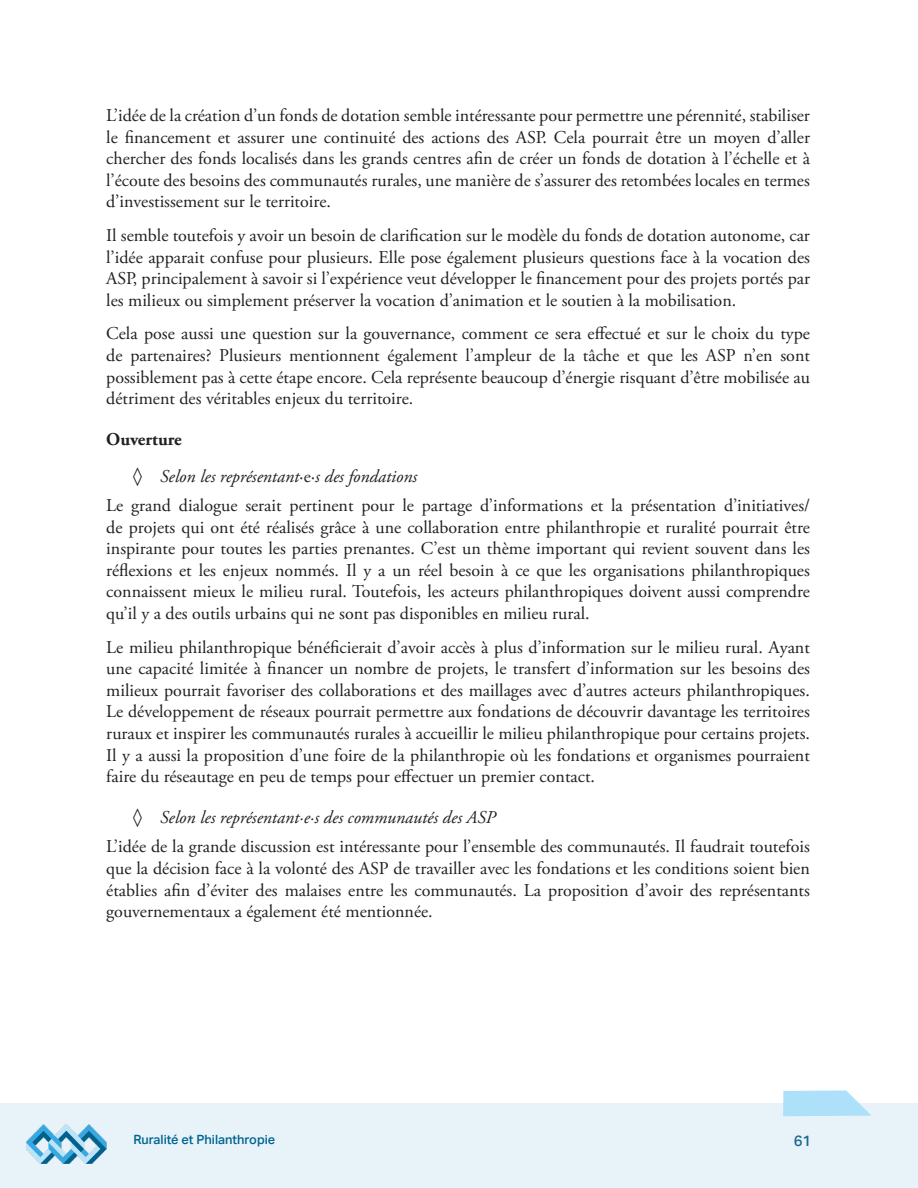
<style>
.page{position:relative;width:918px;height:1188px;background:#fff}
.page>*{position:absolute;margin:0;border:0;box-sizing:border-box;transform-origin:0 0}
.t1{font:18px/21.6px "Adobe Garamond Pro";color:#231f20;text-align:justify}
.t2{font:italic 18px "Adobe Garamond Pro";color:#231f20}
.t3{font:700 18px "Adobe Garamond Pro";color:#231f20}
.t4{font:500 15px "Aktiv Grotesk";color:#196991}
.t5{font:500 12.75px "Aktiv Grotesk";color:#006490}
.s1{font-style:normal}
</style>
<div class="page">
<div style="left:0;top:1103px;width:918px;height:85px;background:#e7f3f9"></div>
<img style="left:26px;top:1124px;width:80px;height:40px">
<svg style="left:783px;top:1091px;width:88px;height:25px"></svg>
<p class="t1" style="left:106px;top:105px;width:705px">L’idée de la création d’un fonds de dotation semble intéressante pour permettre une pérennité, stabiliser le financement et assurer une continuité des actions des ASP. Cela pourrait être un moyen d’aller chercher des fonds localisés dans les grands centres afin de créer un fonds de dotation à l’échelle et à l’écoute des besoins des communautés rurales, une manière de s’assurer des retombées locales en termes d’investissement sur le territoire.</p>
<p class="t1" style="left:106px;top:225px;width:705px">Il semble toutefois y avoir un besoin de clarification sur le modèle du fonds de dotation autonome, car l’idée apparait confuse pour plusieurs. Elle pose également plusieurs questions face à la vocation des ASP, principalement à savoir si l’expérience veut développer le financement pour des projets portés par les milieux ou simplement préserver la vocation d’animation et le soutien à la mobilisation.</p>
<p class="t1" style="left:106px;top:324px;width:705px">Cela pose aussi une question sur la gouvernance, comment ce sera effectué et sur le choix du type de partenaires? Plusieurs mentionnent également l’ampleur de la tâche et que les ASP n’en sont possiblement pas à cette étape encore. Cela représente beaucoup d’énergie risquant d’être mobilisée au détriment des véritables enjeux du territoire.</p>
<p class="t3" style="left:106px;top:429px;width:77px">Ouverture</p>
<p class="t2" style="left:133px;top:465px;width:285px">◊ Selon les représentant<span class="s1">·e·</span>s des fondations</p>
<p class="t1" style="left:106px;top:495px;width:705px">Le grand dialogue serait pertinent pour le partage d’informations et la présentation d’initiatives/ de projets qui ont été réalisés grâce à une collaboration entre philanthropie et ruralité pourrait être inspirante pour toutes les parties prenantes. C’est un thème important qui revient souvent dans les réflexions et les enjeux nommés. Il y a un réel besoin à ce que les organisations philanthropiques connaissent mieux le milieu rural. Toutefois, les acteurs philanthropiques doivent aussi comprendre qu’il y a des outils urbains qui ne sont pas disponibles en milieu rural.</p>
<p class="t1" style="left:106px;top:637px;width:705px">Le milieu philanthropique bénéficierait d’avoir accès à plus d’information sur le milieu rural. Ayant une capacité limitée à financer un nombre de projets, le transfert d’information sur les besoins des milieux pourrait favoriser des collaborations et des maillages avec d’autres acteurs philanthropiques.<br>Le développement de réseaux pourrait permettre aux fondations de découvrir davantage les territoires ruraux et inspirer les communautés rurales à accueillir le milieu philanthropique pour certains projets.<br>Il y a aussi la proposition d’une foire de la philanthropie où les fondations et organismes pourraient faire du réseautage en peu de temps pour effectuer un premier contact.</p>
<p class="t2" style="left:133px;top:807px;width:364px">◊ Selon les représentant·e·s des communautés des ASP</p>
<p class="t1" style="left:106px;top:837px;width:705px">L’idée de la grande discussion est intéressante pour l’ensemble des communautés. Il faudrait toutefois que la décision face à la volonté des ASP de travailler avec les fondations et les conditions soient bien établies afin d’éviter des malaises entre les communautés. La proposition d’avoir des représentants gouvernementaux a également été mentionnée.</p>
<p class="t5" style="left:133px;top:1132px;width:144px">Ruralité et Philanthropie</p>
<p class="t4" style="left:794px;top:1132px;width:19px">61</p>
</div>
